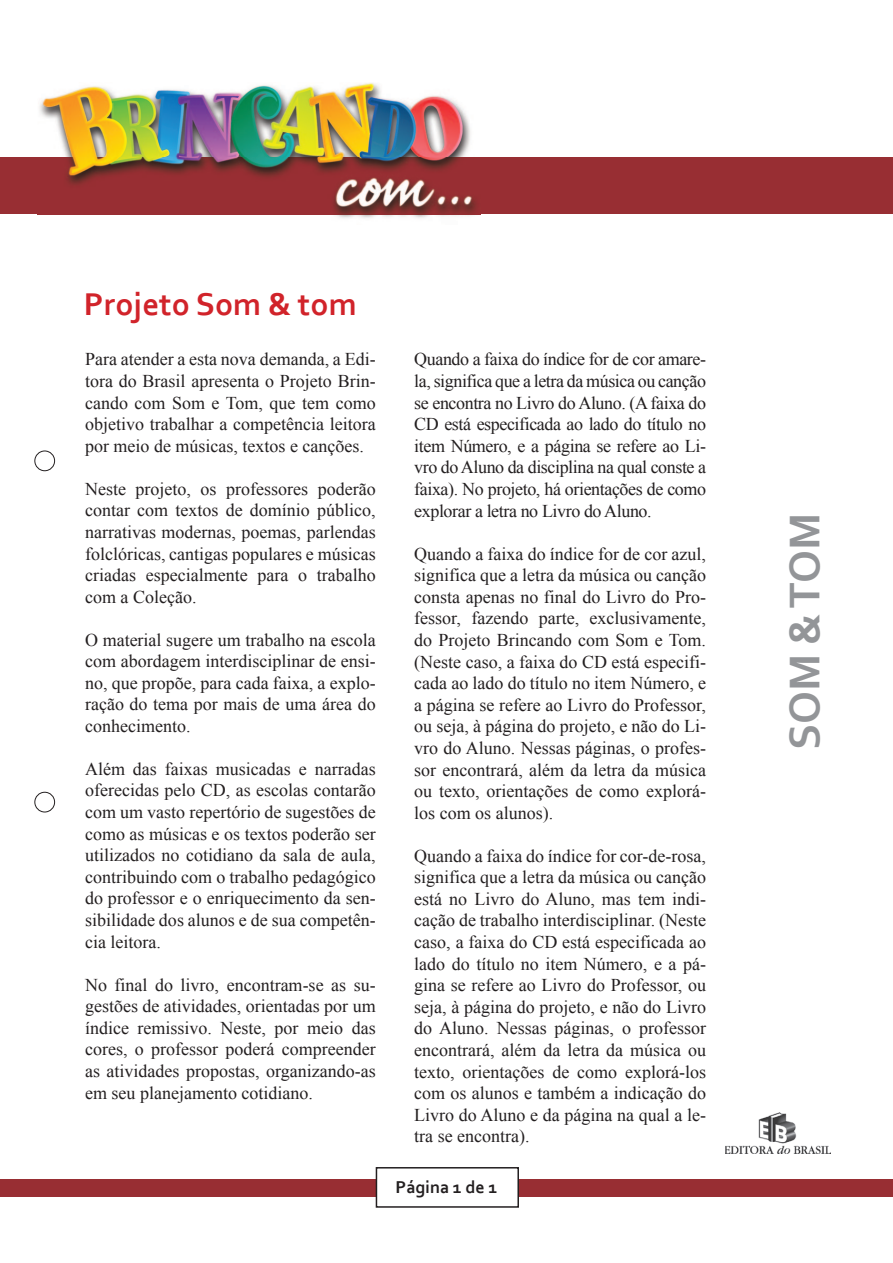
<style>
.page{position:relative;width:893px;height:1263px;background:#fff}
.page>*{position:absolute;margin:0;border:0;box-sizing:border-box;transform-origin:0 0}
.t1{font:700 45px "Corbel";color:#939598}
.t2{font:700 33px "Corbel";color:#d1232a}
.t3{font:18px/21.6px "Times New Roman";color:#231f20;text-align:justify}
.t4{font:700 18px "Corbel";color:#231f20}
</style>
<div class="page">
<div style="left:0;top:1179px;width:893px;height:17px;background:#982e33"></div>
<div style="left:376px;top:1168px;width:142px;height:39px;background:#fff"></div>
<div style="left:376px;top:1167px;width:143px;height:41px;border:2px solid #231f20"></div>
<div style="left:0;top:157px;width:893px;height:57px;background:#982e33"></div>
<img style="left:38px;top:83px;width:442px;height:135px">
<img style="left:38px;top:157px;width:442px;height:57px">
<img style="left:725px;top:1113px;width:105px;height:41px">
<div style="left:34px;top:451px;width:21px;height:20px;border:1px solid #231f20;border-radius:50%"></div>
<div style="left:34px;top:792px;width:21px;height:20px;border:1px solid #231f20;border-radius:50%"></div>
<h2 class="t2" style="left:84px;top:284px;width:274px">Projeto Som &amp; tom</h2>
<p class="t3" style="left:85px;top:348px;width:292px">Para atender a esta nova demanda, a Edi&shy;tora do Brasil apresenta o Projeto Brin&shy;cando com Som e Tom, que tem como objetivo trabalhar a competência leitora por meio de músicas, textos e canções.</p>
<p class="t3" style="left:85px;top:478px;width:292px">Neste projeto, os professores poderão contar com textos de domínio público, narrativas modernas, poemas, parlendas folclóricas, cantigas populares e músicas criadas especialmente para o trabalho com a Coleção.</p>
<p class="t3" style="left:85px;top:628px;width:292px">O material sugere um trabalho na escola com abordagem interdisciplinar de ensi&shy;no, que propõe, para cada faixa, a explo&shy;ração do tema por mais de uma área do conhecimento.</p>
<p class="t3" style="left:85px;top:758px;width:292px">Além das faixas musicadas e narradas oferecidas pelo CD, as escolas contarão com um vasto repertório de sugestões de como as músicas e os textos poderão ser utilizados no cotidiano da sala de aula, contribuindo com o trabalho pedagógico do professor e o enriquecimento da sen&shy;sibilidade dos alunos e de sua competên&shy;cia leitora.</p>
<p class="t3" style="left:85px;top:973px;width:292px">No final do livro, encontram-se as su&shy;gestões de atividades, orientadas por um índice remissivo. Neste, por meio das cores, o professor poderá compreender as atividades propostas, organizando-as em seu planejamento cotidiano.</p>
<p class="t3" style="left:414px;top:348px;width:293px">Quando a faixa do índice for de cor amare&shy;la, significa que a letra da música ou canção se encontra no Livro do Aluno. (A faixa do CD está especificada ao lado do título no item Número, e a página se refere ao Li&shy;vro do Aluno da disciplina na qual conste a faixa). No projeto, há orientações de como explorar a letra no Livro do Aluno.</p>
<p class="t3" style="left:414px;top:542px;width:293px">Quando a faixa do índice for de cor azul, significa que a letra da música ou canção consta apenas no final do Livro do Pro&shy;fessor, fazendo parte, exclusivamente, do Projeto Brincando com Som e Tom. (Neste caso, a faixa do CD está especifi&shy;cada ao lado do título no item Número, e a página se refere ao Livro do Professor, ou seja, à página do projeto, e não do Li&shy;vro do Aluno. Nessas páginas, o profes&shy;sor encontrará, além da letra da música ou texto, orientações de como explorá&shy;los com os alunos).</p>
<p class="t3" style="left:414px;top:844px;width:293px">Quando a faixa do índice for cor-de-rosa, significa que a letra da música ou canção está no Livro do Aluno, mas tem indi&shy;cação de trabalho interdisciplinar. (Neste caso, a faixa do CD está especificada ao lado do título no item Número, e a pá&shy;gina se refere ao Livro do Professor, ou seja, à página do projeto, e não do Livro do Aluno. Nessas páginas, o professor encontrará, além da letra da música ou texto, orientações de como explorá-los com os alunos e também a indicação do Livro do Aluno e da página na qual a le&shy;tra se encontra).</p>
<p class="t4" style="left:396px;top:1175px;width:103px">Página 1 de 1</p>
<h1 class="t1" style="left:776px;top:750px;width:239px;rotate:-90deg">SOM &amp; TOM</h1>
</div>
